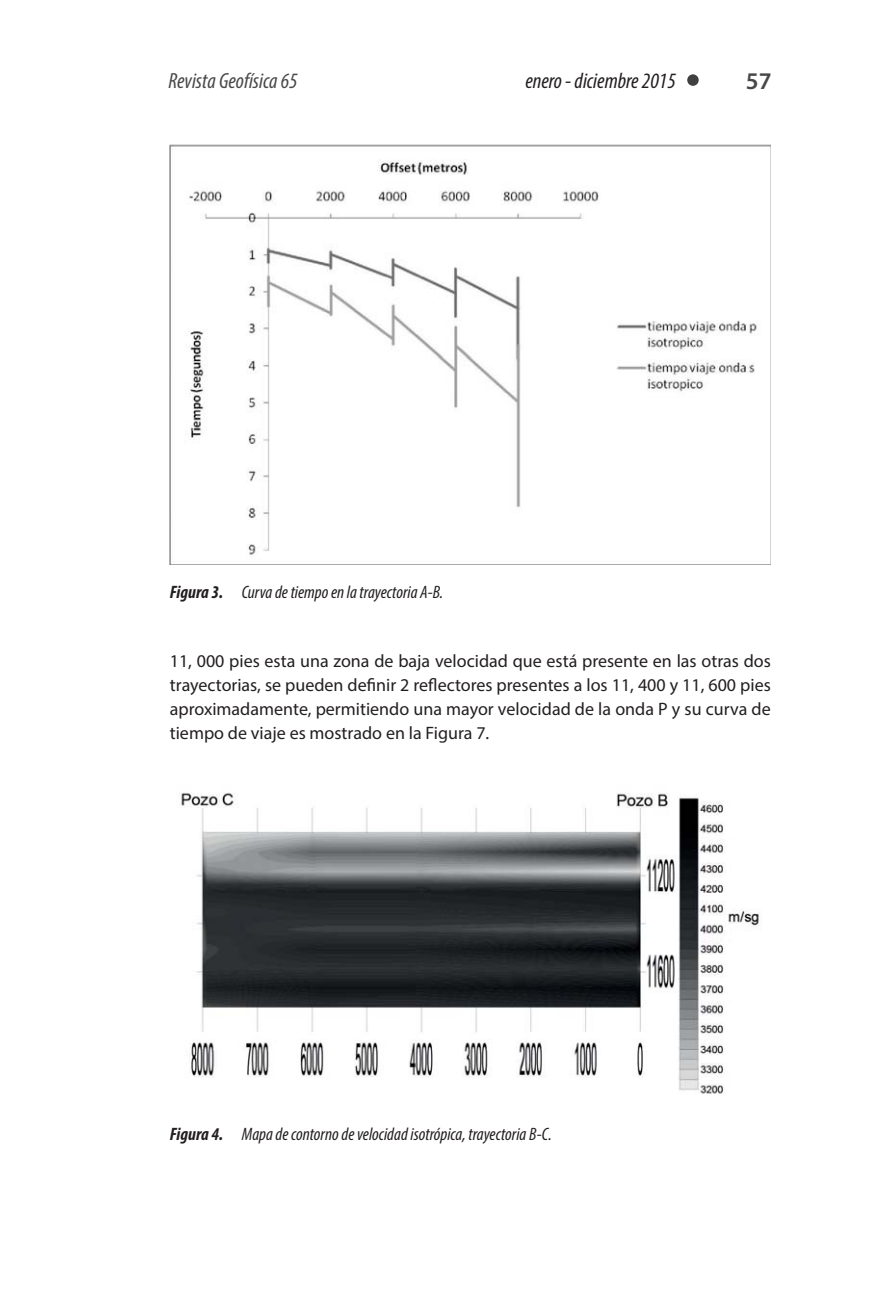
<style>
.page{position:relative;width:884px;height:1309px;background:#fff}
.page>*{position:absolute;margin:0;border:0;box-sizing:border-box;transform-origin:0 0}
.t1{font:600 24px "Myriad Pro";color:#484749}
.t2{font:italic condensed 22px "Myriad Pro";color:#231f20}
.t3{font:italic condensed 22px "Myriad Pro";color:#484749}
.t4{font:18px/24px "Myriad Pro";color:#231f20;text-align:justify}
.t5{font:italic condensed 18px "Myriad Pro";color:#231f20}
.s1{font-weight:700}
</style>
<div class="page">
<div style="left:687px;top:74px;width:12px;height:12px;background:#404041;border-radius:50%"></div>
<img style="left:170px;top:144px;width:601px;height:420px">
<img style="left:181px;top:793px;width:579px;height:301px">
<p class="t3" style="left:168px;top:72px;width:131px">Revista Geofísica 65</p>
<p class="t2" style="left:525px;top:72px;width:152px">enero - diciembre 2015</p>
<h1 class="t1" style="left:746px;top:72px;width:27px">57</h1>
<p class="t5" style="left:170px;top:585px;width:275px"><span class="s1">Figura 3.</span> Curva de tiempo en la trayectoria A-B.</p>
<p class="t4" style="left:170px;top:650px;width:603px">11, 000 pies esta una zona de baja velocidad que está presente en las otras dos trayectorias, se pueden definir 2 reflectores presentes a los 11, 400 y 11, 600 pies aproximadamente, permitiendo una mayor velocidad de la onda P y su curva de tiempo de viaje es mostrado en la Figura 7.</p>
<p class="t5" style="left:170px;top:1126px;width:383px"><span class="s1">Figura 4.</span> Mapa de contorno de velocidad isotrópica, trayectoria B-C.</p>
</div>
